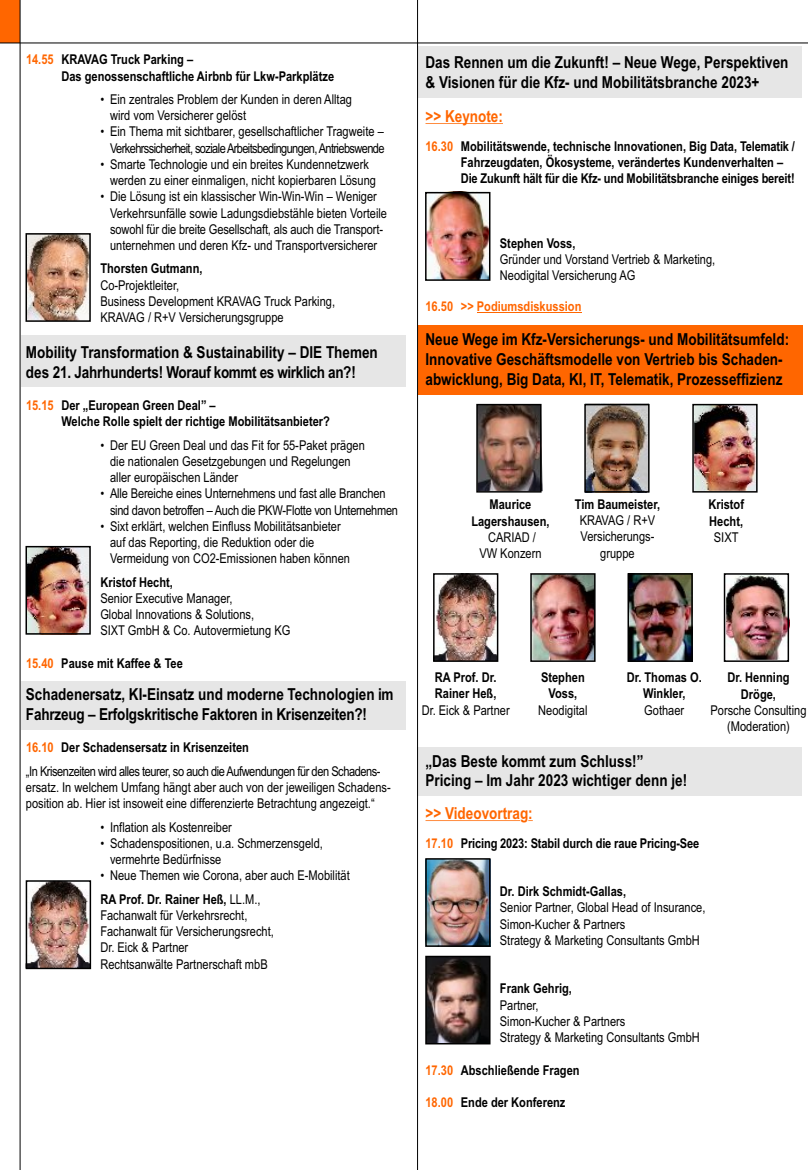
<style>
.page{position:relative;width:808px;height:1170px;background:#fff}
.page>*{position:absolute;margin:0;border:0;box-sizing:border-box;transform-origin:0 0}
.t1{font:700 16.5px/19.8px "Arial Narrow";color:#000}
.t2{font:700 16.5px "Arial Narrow";color:#f60}
.t3{font:13.5px/16.2px "Arial Narrow";color:#000}
.t4{font:700 13.5px/16.2px "Arial Narrow";color:#000}
.t5{font:13.5px/16.2px "Arial Narrow";letter-spacing:-.045em;color:#000;text-align:right}
.t6{font:700 13.5px "Arial Narrow";color:#f60}
.s1{font-weight:700}
</style>
<div class="page">
<div style="left:21px;top:680px;width:385px;height:49px;background:#e6e6e6"></div>
<div style="left:21px;top:335px;width:385px;height:52px;background:#e6e6e6"></div>
<div style="left:417px;top:746px;width:385px;height:49px;background:#e6e6e6"></div>
<div style="left:417px;top:46px;width:385px;height:51px;background:#e6e6e6"></div>
<div style="left:418px;top:325px;width:384px;height:70px;background:#f60"></div>
<div style="left:0;top:0;width:20px;height:43px;background:#f60"></div>
<hr style="left:20px;top:0;width:1px;height:1169px;background:#000">
<hr style="left:0;top:43px;width:808px;height:1px;background:#000">
<hr style="left:425px;top:123px;width:78px;height:1px;background:#f60">
<hr style="left:425px;top:820px;width:95px;height:1px;background:#f60">
<hr style="left:477px;top:312px;width:104px;height:1px;background:#f60">
<img style="left:695px;top:405px;width:63px;height:87px">
<img style="left:585px;top:403px;width:63px;height:86px">
<img style="left:479px;top:405px;width:64px;height:86px">
<img style="left:436px;top:576px;width:59px;height:83px">
<img style="left:533px;top:576px;width:59px;height:83px">
<div style="left:476px;top:404px;width:65px;height:88px;border:2px solid #000"></div>
<div style="left:584px;top:404px;width:65px;height:88px;border:2px solid #000"></div>
<div style="left:692px;top:404px;width:65px;height:88px;border:2px solid #000"></div>
<div style="left:433px;top:573px;width:65px;height:89px;border:2px solid #000"></div>
<div style="left:530px;top:573px;width:65px;height:89px;border:2px solid #000"></div>
<img style="left:428px;top:861px;width:59px;height:82px">
<div style="left:425px;top:858px;width:65px;height:88px;border:2px solid #000"></div>
<img style="left:428px;top:958px;width:59px;height:83px">
<div style="left:425px;top:955px;width:65px;height:89px;border:2px solid #000"></div>
<img style="left:428px;top:195px;width:59px;height:83px">
<div style="left:425px;top:192px;width:65px;height:89px;border:2px solid #000"></div>
<img style="left:29px;top:549px;width:59px;height:82px">
<div style="left:26px;top:546px;width:65px;height:88px;border:2px solid #000"></div>
<hr style="left:417px;top:0;width:1px;height:1169px;background:#000">
<img style="left:630px;top:576px;width:60px;height:83px">
<div style="left:627px;top:573px;width:66px;height:89px;border:2px solid #000"></div>
<img style="left:727px;top:576px;width:59px;height:83px">
<div style="left:724px;top:573px;width:65px;height:89px;border:2px solid #000"></div>
<img style="left:29px;top:883px;width:59px;height:83px">
<div style="left:26px;top:880px;width:65px;height:89px;border:2px solid #000"></div>
<img style="left:29px;top:236px;width:59px;height:83px">
<div style="left:26px;top:233px;width:65px;height:89px;border:2px solid #000"></div>
<p class="t4" style="left:61px;top:53px;width:274px">KRAVAG Truck Parking –<br>Das genossenschaftliche Airbnb für Lkw-Parkplätze</p>
<p class="t3" style="left:110px;top:92px;width:243px;text-indent:-10px">• Ein zentrales Problem der Kunden in deren Alltag wird vom Versicherer gelöst</p>
<p class="t5" style="left:100px;top:125px;width:286px">• Ein Thema mit sichtbarer, gesellschaftlicher Tragweite –<br>Verkehrssicherheit, sozialeArbeitsbedingungen,Antriebswende</p>
<p class="t3" style="left:110px;top:157px;width:267px;text-indent:-10px">• Smarte Technologie und ein breites Kundennetzwerk werden zu einer einmaligen, nicht kopierbaren Lösung</p>
<p class="t3" style="left:110px;top:190px;width:278px;text-indent:-10px">• Die Lösung ist ein klassischer Win-Win-Win – Weniger Verkehrsunfälle sowie Ladungsdiebstähle bieten Vorteile sowohl für die breite Gesellschaft, als auch die Transport&shy;unternehmen und deren Kfz- und Transportversicherer</p>
<p class="t4" style="left:100px;top:262px;width:104px">Thorsten Gutmann,</p>
<p class="t3" style="left:100px;top:278px;width:236px">Co-Projektleiter,<br>Business Development KRAVAG Truck Parking,<br>KRAVAG / R+V Versicherungsgruppe</p>
<p class="t1" style="left:26px;top:344px;width:353px">Mobility Transformation &amp; Sustainability – DIE Themen des 21. Jahrhunderts! Worauf kommt es wirklich an?!</p>
<p class="t4" style="left:61px;top:398px;width:270px">Der „European Green Deal” –<br>Welche Rolle spielt der richtige Mobilitätsanbieter?</p>
<p class="t3" style="left:110px;top:438px;width:256px;text-indent:-10px">• Der EU Green Deal und das Fit for 55-Paket prägen die nationalen Gesetzgebungen und Regelungen aller europäischen Länder</p>
<p class="t3" style="left:110px;top:487px;width:289px;text-indent:-10px">• Alle Bereiche eines Unternehmens und fast alle Branchen sind davon betroffen – Auch die PKW-Flotte von Unternehmen</p>
<p class="t3" style="left:110px;top:519px;width:241px;text-indent:-10px">• Sixt erklärt, welchen Einfluss Mobilitätsanbieter auf das Reporting, die Reduktion oder die<br>Vermeidung von CO2-Emissionen haben können</p>
<p class="t4" style="left:100px;top:575px;width:74px">Kristof Hecht,</p>
<p class="t3" style="left:100px;top:591px;width:191px">Senior Executive Manager,<br>Global Innovations &amp; Solutions,<br>SIXT GmbH &amp; Co. Autovermietung KG</p>
<p class="t4" style="left:61px;top:656px;width:123px">Pause mit Kaffee &amp; Tee</p>
<p class="t1" style="left:26px;top:686px;width:369px">Schadenersatz, KI-Einsatz und moderne Technologien im<br>Fahrzeug – Erfolgskritische Faktoren in Krisenzeiten?!</p>
<p class="t4" style="left:61px;top:740px;width:189px">Der Schadensersatz in Krisenzeiten</p>
<p class="t3" style="left:26px;top:764px;width:366px">„In Krisenzeiten wird alles teurer, so auch dieAufwendungen für den Schadens&shy;ersatz. In welchem Umfang hängt aber auch von der jeweiligen Schadens&shy;position ab. Hier ist insoweit eine differenzierte Betrachtung angezeigt.“</p>
<p class="t3" style="left:100px;top:820px;width:133px">• Inflation als Kostenreiber</p>
<p class="t3" style="left:110px;top:836px;width:214px;text-indent:-10px">• Schadenspositionen, u.a. Schmerzensgeld, vermehrte Bedürfnisse</p>
<p class="t3" style="left:100px;top:865px;width:251px;line-height:23.4px">• Neue Themen wie Corona, aber auch E-Mobilität<br><span class="s1">RA Prof. Dr. Rainer Heß,</span> LL.M.,</p>
<p class="t3" style="left:100px;top:908px;width:175px">Fachanwalt für Verkehrsrecht,<br>Fachanwalt für Versicherungsrecht,<br>Dr. Eick &amp; Partner<br>Rechtsanwälte Partnerschaft mbB</p>
<p class="t6" style="left:26px;top:55px;width:29px">14.55</p>
<p class="t6" style="left:26px;top:400px;width:29px">15.15</p>
<p class="t6" style="left:26px;top:658px;width:29px">15.40</p>
<p class="t6" style="left:26px;top:742px;width:29px">16.10</p>
<p class="t1" style="left:425px;top:54px;width:364px">Das Rennen um die Zukunft! – Neue Wege, Perspektiven &amp; Visionen für die Kfz- und Mobilitätsbranche 2023+</p>
<p class="t2" style="left:425px;top:110px;width:79px">&gt;&gt; Keynote:</p>
<p class="t6" style="left:425px;top:141px;width:29px">16.30</p>
<p class="t4" style="left:461px;top:139px;width:336px">Mobilitätswende, technische Innovationen, Big Data, Telematik /<br>Fahrzeugdaten, Ökosysteme, verändertes Kundenverhalten –<br>Die Zukunft hält für die Kfz- und Mobilitätsbranche einiges bereit!</p>
<p class="t4" style="left:500px;top:236px;width:77px">Stephen Voss,</p>
<p class="t3" style="left:500px;top:252px;width:217px">Gründer und Vorstand Vertrieb &amp; Marketing,<br>Neodigital Versicherung AG</p>
<p class="t6" style="left:425px;top:301px;width:157px">16.50 &gt;&gt; Podiumsdiskussion</p>
<p class="t1" style="left:425px;top:331px;width:365px">Neue Wege im Kfz-Versicherungs- und Mobilitätsumfeld:<br>Innovative Geschäftsmodelle von Vertrieb bis Schaden&shy;abwicklung, Big Data, KI, IT, Telematik, Prozesseffizienz</p>
<p class="t4" style="left:471px;top:497px;width:80px;text-align:center">Maurice<br>Lagershausen,</p>
<p class="t3" style="left:479px;top:530px;width:64px;text-align:center">CARIAD /<br>VW Konzern</p>
<p class="t4" style="left:575px;top:497px;width:87px">Tim Baumeister,</p>
<p class="t3" style="left:580px;top:514px;width:77px;text-align:center">KRAVAG / R+V<br>Versicherungs&shy;gruppe</p>
<p class="t4" style="left:708px;top:497px;width:37px">Kristof<br>Hecht,</p>
<p class="t3" style="left:714px;top:530px;width:26px">SIXT</p>
<p class="t4" style="left:435px;top:670px;width:63px">RA Prof. Dr.<br>Rainer Heß,</p>
<p class="t3" style="left:422px;top:703px;width:89px">Dr. Eick &amp; Partner</p>
<p class="t4" style="left:541px;top:670px;width:45px;text-align:center">Stephen<br>Voss,</p>
<p class="t3" style="left:538px;top:703px;width:51px">Neodigital</p>
<p class="t4" style="left:627px;top:670px;width:77px;text-align:center">Dr. Thomas O.<br>Winkler,</p>
<p class="t3" style="left:644px;top:703px;width:42px">Gothaer</p>
<p class="t1" style="left:425px;top:752px;width:263px">„Das Beste kommt zum Schluss!”<br>Pricing – Im Jahr 2023 wichtiger denn je!</p>
<p class="t4" style="left:727px;top:670px;width:64px;text-align:center">Dr. Henning<br>Dröge,</p>
<p class="t3" style="left:710px;top:703px;width:97px;text-align:center">Porsche Consulting (Moderation)</p>
<p class="t2" style="left:425px;top:806px;width:109px">&gt;&gt; Videovortrag:</p>
<p class="t6" style="left:425px;top:837px;width:29px">17.10</p>
<p class="t4" style="left:461px;top:835px;width:240px">Pricing 2023: Stabil durch die raue Pricing-See</p>
<p class="t4" style="left:500px;top:884px;width:128px">Dr. Dirk Schmidt-Gallas,</p>
<p class="t3" style="left:500px;top:900px;width:207px">Senior Partner, Global Head of Insurance,<br>Simon-Kucher &amp; Partners<br>Strategy &amp; Marketing Consultants GmbH</p>
<p class="t4" style="left:500px;top:981px;width:73px">Frank Gehrig,</p>
<p class="t3" style="left:500px;top:997px;width:201px">Partner,<br>Simon-Kucher &amp; Partners<br>Strategy &amp; Marketing Consultants GmbH</p>
<p class="t4" style="left:461px;top:1062px;width:120px">Abschließende Fragen</p>
<p class="t4" style="left:461px;top:1095px;width:106px">Ende der Konferenz</p>
<p class="t6" style="left:425px;top:1064px;width:29px">17.30</p>
<p class="t6" style="left:425px;top:1096px;width:29px">18.00</p>
</div>
